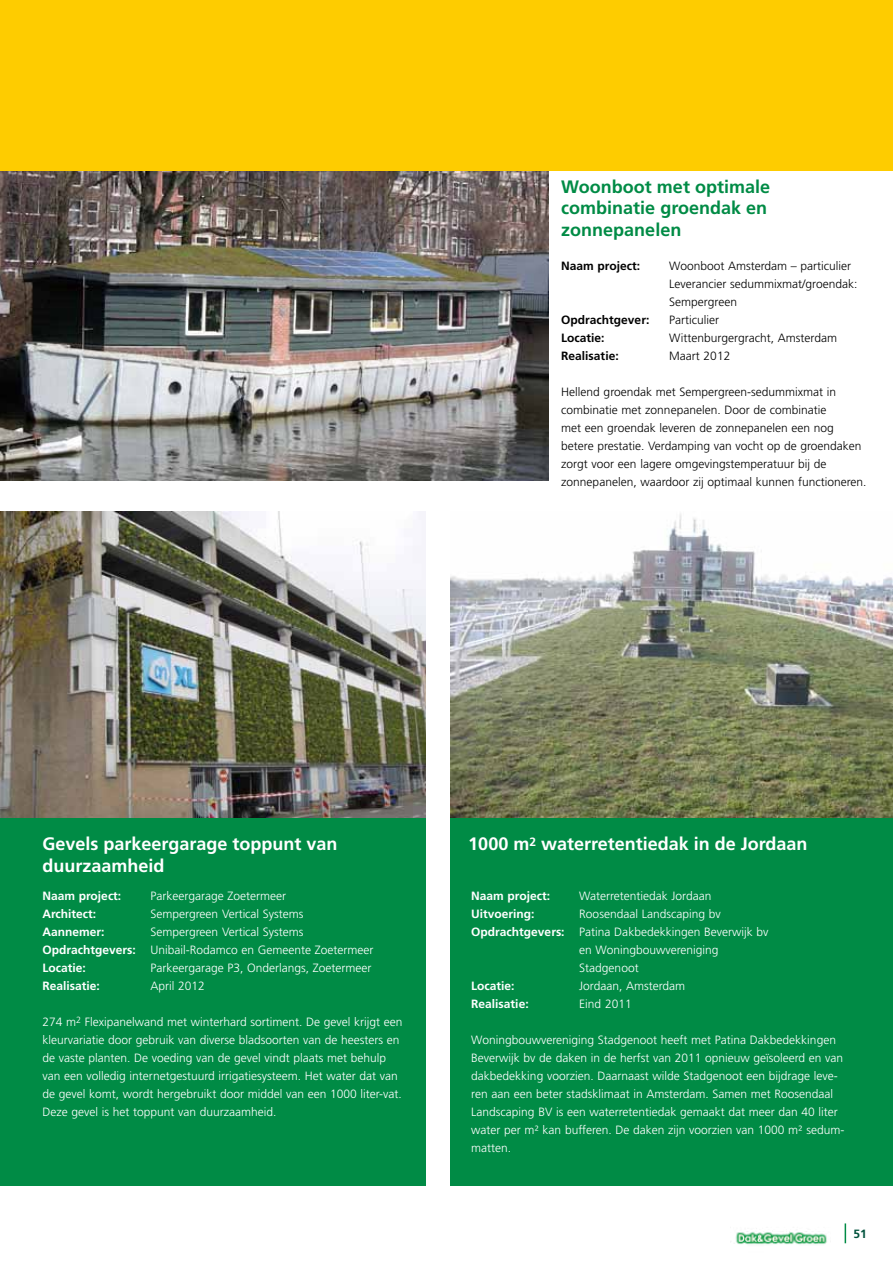
<style>
.page{position:relative;width:893px;height:1263px;background:#fff}
.page>*{position:absolute;margin:0;border:0;box-sizing:border-box;transform-origin:0 0}
.t1{font:700 18px/21.6px "Frutiger";color:#fff}
.t2{font:700 18px/21.6px "Frutiger";color:#008b45}
.t3{font:300 12px/18px "Frutiger";color:#fff}
.t4{font:300 12px/18px "Frutiger";color:#000}
.t5{font:700 12px "Frutiger";color:#fff}
.t6{font:700 12px "Frutiger";color:#000}
.t7{font:700 12px "Frutiger";color:#00523c}
.s1{font-weight:700}
</style>
<div class="page">
<svg style="left:845px;top:1223px;width:1px;height:20px"></svg>
<img style="left:735px;top:1231px;width:92px;height:14px">
<div style="left:0;top:774px;width:425px;height:412px;background:#008b45"></div>
<div style="left:451px;top:774px;width:442px;height:412px;background:#008b45"></div>
<img style="left:0;top:170px;width:548px;height:310px">
<div style="left:0;top:0;width:893px;height:170px;background:#fecc00"></div>
<img style="left:0;top:512px;width:425px;height:306px">
<img style="left:451px;top:513px;width:442px;height:305px">
<h1 class="t2" style="left:561px;top:176px;width:210px">Woonboot met optimale combinatie groendak en zonnepanelen</h1>
<p class="t6" style="left:561px;top:259px;width:80px">Naam project:</p>
<p class="t4" style="left:669px;top:257px;width:190px">Woonboot Amsterdam – particulier<br>Leverancier sedummixmat/groendak:<br>Sempergreen</p>
<p class="t6" style="left:561px;top:313px;width:90px">Opdrachtgever:</p>
<p class="t4" style="left:669px;top:311px;width:51px">Particulier</p>
<p class="t6" style="left:561px;top:331px;width:45px">Locatie:</p>
<p class="t4" style="left:669px;top:329px;width:169px">Wittenburgergracht, Amsterdam</p>
<p class="t6" style="left:561px;top:349px;width:59px">Realisatie:</p>
<p class="t4" style="left:669px;top:347px;width:63px">Maart 2012</p>
<p class="t4" style="left:561px;top:383px;width:307px">Hellend groendak met Sempergreen-sedummixmat in combinatie met zonnepanelen. Door de combinatie<br>met een groendak leveren de zonnepanelen een nog betere prestatie. Verdamping van vocht op de groendaken zorgt voor een lagere omgevingstemperatuur bij de zonnepanelen, waardoor zij optimaal kunnen functioneren.</p>
<h1 class="t1" style="left:43px;top:833px;width:297px">Gevels parkeergarage toppunt van duurzaamheid</h1>
<h1 class="t1" style="left:468px;top:833px;width:341px">1000 m<sup>2</sup> waterretentiedak in de Jordaan</h1>
<p class="t5" style="left:43px;top:889px;width:80px">Naam project:</p>
<p class="t3" style="left:151px;top:887px;width:137px">Parkeergarage Zoetermeer</p>
<p class="t5" style="left:43px;top:907px;width:55px">Architect:</p>
<p class="t3" style="left:151px;top:905px;width:155px">Sempergreen Vertical Systems</p>
<p class="t5" style="left:43px;top:925px;width:64px">Aannemer:</p>
<p class="t3" style="left:43px;top:923px;width:333px;text-indent:108px">Sempergreen Vertical Systems<br><span class="s1">Opdrachtgevers:</span> Unibail-Rodamco en Gemeente Zoetermeer<br><span class="s1">Locatie:</span></p>
<p class="t3" style="left:151px;top:959px;width:223px">Parkeergarage P3, Onderlangs, Zoetermeer</p>
<p class="t5" style="left:43px;top:979px;width:59px">Realisatie:</p>
<p class="t3" style="left:151px;top:977px;width:56px">April 2012</p>
<p class="t3" style="left:43px;top:1013px;width:361px">274 m<sup>2</sup> Flexipanelwand met winterhard sortiment. De gevel krijgt een kleurvariatie door gebruik van diverse bladsoorten van de heesters en de vaste planten. De voeding van de gevel vindt plaats met behulp van een volledig internetgestuurd irrigatiesysteem. Het water dat van de gevel komt, wordt hergebruikt door middel van een 1000 liter-vat.<br>Deze gevel is het toppunt van duurzaamheid.</p>
<p class="t5" style="left:471px;top:889px;width:80px">Naam project:</p>
<p class="t3" style="left:579px;top:887px;width:134px">Waterretentiedak Jordaan</p>
<p class="t5" style="left:471px;top:907px;width:65px">Uitvoering:</p>
<p class="t3" style="left:579px;top:905px;width:143px">Roosendaal Landscaping bv</p>
<p class="t3" style="left:471px;top:923px;width:299px"><span class="s1">Opdrachtgevers:</span> Patina Dakbedekkingen Beverwijk bv</p>
<p class="t3" style="left:579px;top:941px;width:141px">en Woningbouwvereniging</p>
<p class="t3" style="left:579px;top:959px;width:61px">Stadgenoot</p>
<p class="t5" style="left:471px;top:979px;width:45px">Locatie:</p>
<p class="t3" style="left:579px;top:977px;width:107px">Jordaan, Amsterdam</p>
<p class="t5" style="left:471px;top:997px;width:59px">Realisatie:</p>
<p class="t3" style="left:579px;top:995px;width:54px">Eind 2011</p>
<p class="t3" style="left:471px;top:1031px;width:374px">Woningbouwvereniging Stadgenoot heeft met Patina Dakbedekkingen Beverwijk bv de daken in de herfst van 2011 opnieuw geïsoleerd en van dakbedekking voorzien. Daarnaast wilde Stadgenoot een bijdrage leve&shy;ren aan een beter stadsklimaat in Amsterdam. Samen met Roosendaal Landscaping BV is een waterretentiedak gemaakt dat meer dan 40 liter water per m² kan bufferen. De daken zijn voorzien van 1000 m² sedum&shy;matten.</p>
<p class="t7" style="left:853px;top:1227px;width:15px">51</p>
</div>
